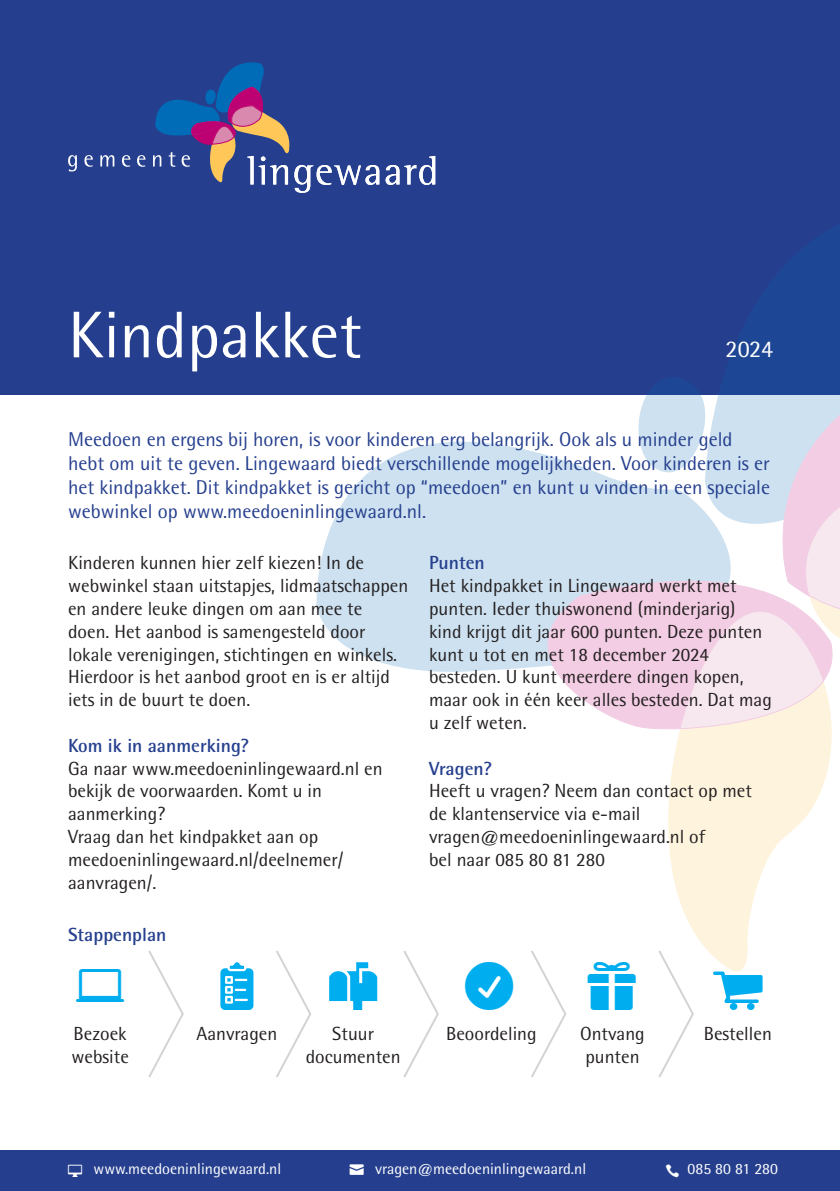
<style>
.page{position:relative;width:840px;height:1191px;background:#fff}
.page>*{position:absolute;margin:0;border:0;box-sizing:border-box;transform-origin:0 0}
.t1{font:66px "Rotis Semi Sans Std";color:#fff}
.t2{font:24px "Rotis Semi Sans Std";color:#fff}
.t3{font:20px/24px "Rotis Semi Sans Std";color:#253f8e}
.t4{font:19px/22.8px "Rotis Semi Sans Std";color:#231f20}
.t5{font:700 19px "Rotis Semi Sans Std";color:#253f8e}
.t6{font:15.6px "Rotis Semi Sans Std";color:#fff}
</style>
<div class="page">
<div style="left:0;top:0;width:839px;height:394px;background:#253f8e"></div>
<svg style="left:314px;top:394px;width:228px;height:278px;fill:#cde1f0"></svg>
<svg style="left:668px;top:785px;width:155px;height:186px;fill:#fef4de"></svg>
<svg style="left:542px;top:394px;width:297px;height:391px"></svg>
<svg style="left:68px;top:155px;width:9px;height:16px"></svg>
<svg style="left:84px;top:155px;width:9px;height:12px"></svg>
<svg style="left:100px;top:155px;width:14px;height:11px"></svg>
<svg style="left:122px;top:155px;width:8px;height:12px"></svg>
<svg style="left:137px;top:155px;width:8px;height:12px"></svg>
<svg style="left:385px;top:156px;width:50px;height:29px"></svg>
<svg style="left:153px;top:62px;width:226px;height:131px"></svg>
<svg style="left:148px;top:951px;width:36px;height:126px"></svg>
<svg style="left:713px;top:971px;width:49px;height:39px"></svg>
<svg style="left:276px;top:950px;width:35px;height:128px"></svg>
<svg style="left:403px;top:951px;width:36px;height:126px"></svg>
<svg style="left:531px;top:950px;width:35px;height:128px"></svg>
<svg style="left:658px;top:948px;width:36px;height:129px"></svg>
<svg style="left:220px;top:962px;width:33px;height:48px"></svg>
<svg style="left:329px;top:962px;width:48px;height:48px"></svg>
<div style="left:0;top:1150px;width:839px;height:41px;background:#253f8e"></div>
<p class="t1" style="left:68px;top:296px;width:295px">Kindpakket</p>
<p class="t2" style="left:725px;top:335px;width:49px">2024</p>
<p class="t3" style="left:68px;top:427px;width:703px">Meedoen en ergens bij horen, is voor kinderen erg belangrijk. Ook als u minder geld hebt om uit te geven. Lingewaard biedt verschillende mogelijkheden. Voor kinderen is er het kindpakket. Dit kindpakket is gericht op “meedoen” en kunt u vinden in een speciale webwinkel op www.meedoeninlingewaard.nl.</p>
<p class="t4" style="left:68px;top:551px;width:341px">Kinderen kunnen hier zelf kiezen! In de webwinkel staan uitstapjes, lidmaatschappen en andere leuke dingen om aan mee te doen. Het aanbod is samengesteld door lokale verenigingen, stichtingen en winkels.<br>Hierdoor is het aanbod groot en is er altijd iets in de buurt te doen.</p>
<p class="t5" style="left:68px;top:733px;width:183px">Kom ik in aanmerking?</p>
<p class="t4" style="left:68px;top:756px;width:316px">Ga naar www.meedoeninlingewaard.nl en bekijk de voorwaarden. Komt u in</p>
<p class="t4" style="left:68px;top:802px;width:98px">aanmerking?</p>
<p class="t4" style="left:68px;top:825px;width:251px">Vraag dan het kindpakket aan op</p>
<p class="t4" style="left:68px;top:848px;width:277px">meedoeninlingewaard.nl/deelnemer/</p>
<p class="t4" style="left:68px;top:870px;width:90px">aanvragen/.</p>
<p class="t5" style="left:429px;top:551px;width:57px">Punten</p>
<p class="t4" style="left:429px;top:574px;width:344px">Het kindpakket in Lingewaard werkt met punten. Ieder thuiswonend (minderjarig) kind krijgt dit jaar 600 punten. Deze punten kunt u tot en met 18 december 2024 besteden. U kunt meerdere dingen kopen, maar ook in één keer alles besteden. Dat mag u zelf weten.</p>
<p class="t5" style="left:429px;top:756px;width:65px">Vragen?</p>
<p class="t4" style="left:429px;top:779px;width:324px">Heeft u vragen? Neem dan contact op met de klantenservice via e-mail</p>
<p class="t4" style="left:429px;top:825px;width:277px">vragen@meedoeninlingewaard.nl of</p>
<p class="t4" style="left:429px;top:848px;width:177px">bel naar 085 80 81 280</p>
<p class="t5" style="left:68px;top:922px;width:100px">Stappenplan</p>
<p class="t4" style="left:332px;top:1021px;width:43px">Stuur</p>
<p class="t4" style="left:703px;top:1021px;width:70px">Bestellen</p>
<p class="t4" style="left:305px;top:1044px;width:96px">documenten</p>
<p class="t4" style="left:579px;top:1021px;width:66px">Ontvang punten</p>
<p class="t4" style="left:71px;top:1021px;width:59px">Bezoek website</p>
<p class="t4" style="left:196px;top:1021px;width:82px">Aanvragen</p>
<p class="t4" style="left:446px;top:1021px;width:92px">Beoordeling</p>
<p class="t6" style="left:94px;top:1159px;width:189px">www.meedoeninlingewaard.nl</p>
<p class="t6" style="left:375px;top:1159px;width:212px">vragen@meedoeninlingewaard.nl</p>
<p class="t6" style="left:687px;top:1159px;width:92px">085 80 81 280</p>
</div>
